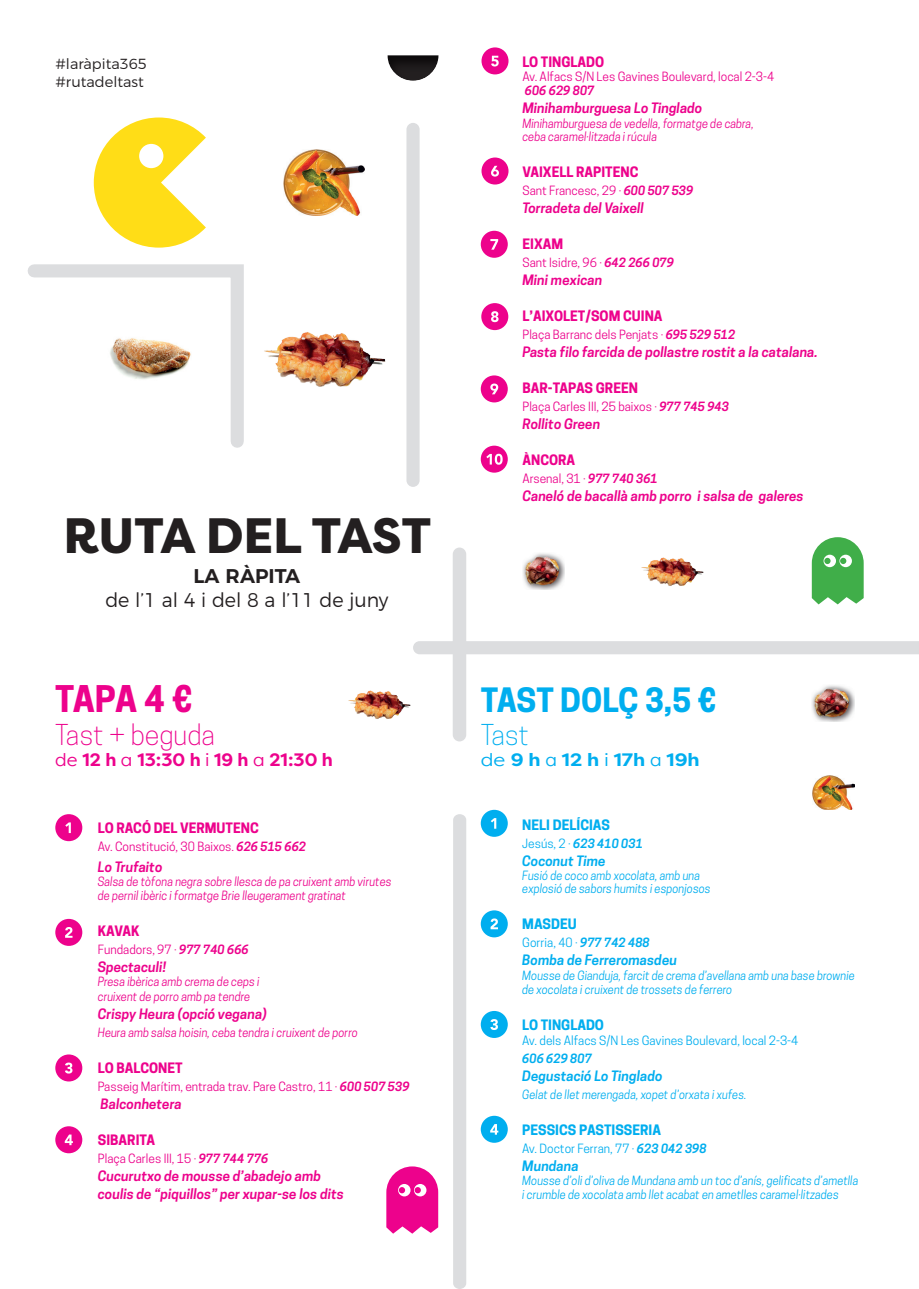
<style>
.page{position:relative;width:919px;height:1289px;background:#fff}
.page>*{position:absolute;margin:0;border:0;box-sizing:border-box;transform-origin:0 0}
.t1{font:800 49.65px "Filson Pro";letter-spacing:-.005em;color:#231f20}
.t2{font:700 34.5px "Cooper Hewitt";color:#ed028c}
.t3{font:700 31.5px "Cooper Hewitt";letter-spacing:-.005em;color:#00aeef}
.t4{font:300 27px "Cooper Hewitt";color:#ed028c}
.t5{font:300 27px "Cooper Hewitt";color:#00aeef}
.t6{font:300 19.8px "Montserrat";color:#231f20;scale:.96 1}
.t7{font:600 19.8px "Montserrat";color:#231f20}
.t8{font:700 18px "Filson Pro";color:#ed028c}
.t9{font:700 18px "Filson Pro";color:#00aeef;scale:1.1 1}
.t10{font:300 14.55px/17.5px "Montserrat";color:#231f20}
.t11{font:italic 600 13.5px/18px "Cooper Hewitt";color:#ed028c}
.t12{font:700 13.5px "Cooper Hewitt";color:#ed028c}
.t13{font:italic 600 13.5px "Cooper Hewitt";color:#00aeef}
.t14{font:700 13.5px "Cooper Hewitt";color:#00aeef}
.t15{font:italic 12px/13.5px "Cooper Hewitt";color:#00aeef;scale:.93 1}
.t16{font:12px "Cooper Hewitt";color:#ed028c}
.t17{font:italic 12px/13.5px "Cooper Hewitt";color:#ed028c;scale:.93 1}
.t18{font:12px "Cooper Hewitt";color:#00aeef}
.t19{font:italic 600 12px "Cooper Hewitt";color:#00aeef}
.t20{font:italic 600 12px "Cooper Hewitt";color:#ed028c}
.s1{font-weight:400}
.s2{font-weight:600;font-style:italic}
.s3{font-weight:400;font-style:normal}
</style>
<div class="page">
<div style="left:55px;top:814px;width:27px;height:27px;background:#ed028c;border-radius:50%"></div>
<svg style="left:65px;top:822px;width:6px;height:11px"></svg>
<div style="left:55px;top:918px;width:27px;height:27px;background:#ed028c;border-radius:50%"></div>
<svg style="left:65px;top:927px;width:7px;height:10px"></svg>
<div style="left:55px;top:1054px;width:27px;height:27px;background:#ed028c;border-radius:50%"></div>
<svg style="left:65px;top:1062px;width:7px;height:11px"></svg>
<div style="left:55px;top:1126px;width:27px;height:27px;background:#ed028c;border-radius:50%"></div>
<svg style="left:65px;top:1134px;width:8px;height:11px"></svg>
<div style="left:481px;top:47px;width:27px;height:27px;background:#ed028c;border-radius:50%"></div>
<svg style="left:491px;top:56px;width:7px;height:10px"></svg>
<div style="left:480px;top:231px;width:27px;height:27px;background:#ed028c;border-radius:50%"></div>
<svg style="left:490px;top:239px;width:8px;height:11px"></svg>
<div style="left:481px;top:303px;width:27px;height:27px;background:#ed028c;border-radius:50%"></div>
<svg style="left:491px;top:311px;width:7px;height:11px"></svg>
<div style="left:480px;top:375px;width:27px;height:27px;background:#ed028c;border-radius:50%"></div>
<svg style="left:490px;top:383px;width:8px;height:11px"></svg>
<div style="left:480px;top:445px;width:27px;height:27px;background:#ed028c;border-radius:50%"></div>
<svg style="left:486px;top:454px;width:16px;height:11px"></svg>
<div style="left:481px;top:157px;width:27px;height:27px;background:#ed028c;border-radius:50%"></div>
<svg style="left:491px;top:166px;width:8px;height:11px"></svg>
<div style="left:480px;top:809px;width:27px;height:27px;background:#00aeef;border-radius:50%"></div>
<svg style="left:491px;top:818px;width:5px;height:10px"></svg>
<div style="left:480px;top:1010px;width:27px;height:27px;background:#00aeef;border-radius:50%"></div>
<svg style="left:490px;top:1019px;width:8px;height:11px"></svg>
<div style="left:480px;top:910px;width:27px;height:27px;background:#00aeef;border-radius:50%"></div>
<svg style="left:490px;top:918px;width:8px;height:11px"></svg>
<div style="left:480px;top:1115px;width:27px;height:27px;background:#00aeef;border-radius:50%"></div>
<svg style="left:490px;top:1124px;width:8px;height:10px"></svg>
<img style="left:812px;top:775px;width:42px;height:34px">
<img style="left:348px;top:690px;width:63px;height:29px">
<img style="left:641px;top:557px;width:63px;height:29px">
<img style="left:523px;top:553px;width:41px;height:36px">
<img style="left:812px;top:685px;width:42px;height:36px">
<svg style="left:811px;top:537px;width:52px;height:67px"></svg>
<svg style="left:386px;top:1166px;width:52px;height:67px"></svg>
<svg style="left:399px;top:1186px;width:6px;height:7px"></svg>
<svg style="left:414px;top:1186px;width:7px;height:7px"></svg>
<div style="left:384px;top:55px;width:54px;height:28px;background:#231f20;opacity:.75"></div>
<div style="left:413px;top:641px;width:505px;height:13px;background:#dcdddf"></div>
<div style="left:453px;top:814px;width:13px;height:474px;background:#dcdddf;border-radius:6px"></div>
<div style="left:406px;top:123px;width:13px;height:364px;background:#dcdddf;border-radius:7px"></div>
<img style="left:264px;top:332px;width:122px;height:55px">
<svg style="left:94px;top:117px;width:112px;height:130px"></svg>
<img style="left:284px;top:149px;width:80px;height:67px">
<svg style="left:28px;top:264px;width:216px;height:184px"></svg>
<div style="left:452px;top:547px;width:14px;height:194px;background:#dcdddf;border-radius:7px"></div>
<p class="t10" style="left:55px;top:54px;width:93px">#laràpita365 #rutadeltast</p>
<h1 class="t1" style="left:64px;top:504px;width:369px">RUTA DEL TAST</h1>
<h3 class="t7" style="left:193px;top:560px;width:108px">LA RÀPITA</h3>
<h3 class="t6" style="left:105px;top:584px;width:296px">de l’1 al 4 i del 8 a l’11 de juny</h3>
<h2 class="t2" style="left:55px;top:678px;width:139px">TAPA 4 €</h2>
<h3 class="t4" style="left:55px;top:718px;width:161px">Tast + beguda</h3>
<h3 class="t8" style="left:55px;top:748px;width:279px"><span class="s1">de</span> 12 h <span class="s1">a</span> 13:30 h <span class="s1">i</span> 19 h <span class="s1">a</span> 21:30 h</h3>
<p class="t12" style="left:98px;top:820px;width:162px">LO RACÓ DEL VERMUTENC</p>
<p class="t16" style="left:98px;top:839px;width:210px">Av. Constitució, 30 Baixos. <span class="s2">626 515 662</span></p>
<p class="t11" style="left:98px;top:858px;width:66px">Lo Trufaito</p>
<p class="t17" style="left:98px;top:875px;width:317px">Salsa de tòfona negra sobre llesca de pa cruixent amb virutes de pernil ibèric i formatge Brie lleugerament gratinat</p>
<p class="t12" style="left:98px;top:922px;width:43px">KAVAK</p>
<p class="t16" style="left:98px;top:942px;width:152px">Fundadors, 97 · <span class="s2">977 740 666</span></p>
<p class="t11" style="left:98px;top:957px;width:70px">Spectaculi!</p>
<p class="t17" style="left:98px;top:974px;width:175px;line-height:14.4px">Presa ibèrica amb crema de ceps i cruixent de porro amb pa tendre</p>
<p class="t11" style="left:98px;top:1004px;width:171px">Crispy Heura (opció vegana)</p>
<p class="t17" style="left:98px;top:1025px;width:281px">Heura amb salsa hoisin, ceba tendra i cruixent de porro</p>
<p class="t12" style="left:98px;top:1059px;width:86px">LO BALCONET</p>
<p class="t16" style="left:98px;top:1079px;width:313px">Passeig Marítim, entrada trav. Pare Castro, 11 · <span class="s2">600 507 539</span></p>
<p class="t11" style="left:101px;top:1094px;width:83px">Balconhetera</p>
<p class="t12" style="left:98px;top:1131px;width:59px">SIBARITA</p>
<p class="t16" style="left:98px;top:1151px;width:172px">Plaça Carles III, 15 · <span class="s2">977 744 776</span></p>
<p class="t11" style="left:98px;top:1166px;width:247px">Cucurutxo de mousse d’abadejo amb coulis de “piquillos” per xupar-se los dits</p>
<p class="t12" style="left:522px;top:53px;width:83px">LO TINGLADO</p>
<p class="t16" style="left:522px;top:69px;width:253px">Av. Alfacs S/N Les Gavines Boulevard, local 2-3-4</p>
<p class="t20" style="left:525px;top:84px;width:71px">606 629 807</p>
<p class="t11" style="left:522px;top:99px;width:181px">Minihamburguesa Lo Tinglado</p>
<p class="t17" style="left:522px;top:116px;width:250px">Minihamburguesa de vedella, formatge de cabra, ceba caramel·litzada i rúcula</p>
<p class="t12" style="left:522px;top:164px;width:117px">VAIXELL RAPITENC</p>
<p class="t16" style="left:522px;top:184px;width:172px">Sant Francesc, 29 · <span class="s2">600 507 539</span></p>
<p class="t11" style="left:522px;top:199px;width:123px">Torradeta del Vaixell</p>
<p class="t12" style="left:522px;top:236px;width:42px">EIXAM</p>
<p class="t16" style="left:522px;top:256px;width:153px">Sant Isidre, 96 · <span class="s2">642 266 079</span></p>
<p class="t11" style="left:522px;top:271px;width:81px">Mini mexican</p>
<p class="t12" style="left:522px;top:308px;width:142px">L’AIXOLET/SOM CUINA</p>
<p class="t16" style="left:522px;top:328px;width:214px">Plaça Barranc dels Penjats · <span class="s2">695 529 512</span></p>
<p class="t11" style="left:522px;top:343px;width:297px">Pasta filo farcida de pollastre rostit a la catalana.</p>
<p class="t12" style="left:522px;top:380px;width:117px">BAR-TAPAS GREEN</p>
<p class="t16" style="left:522px;top:400px;width:208px">Plaça Carles III, 25 baixos · <span class="s2">977 745 943</span></p>
<p class="t11" style="left:522px;top:415px;width:79px">Rollito Green</p>
<p class="t12" style="left:522px;top:452px;width:54px">ÀNCORA</p>
<p class="t16" style="left:522px;top:472px;width:137px">Arsenal, 31 · <span class="s2">977 740 361</span></p>
<p class="t11" style="left:522px;top:487px;width:283px">Caneló de bacallà amb porro i salsa de galeres</p>
<h3 class="t3" style="left:480px;top:681px;width:237px">TAST DOLÇ 3,5 €</h3>
<h3 class="t5" style="left:480px;top:718px;width:50px">Tast</h3>
<h3 class="t9" style="left:480px;top:748px;width:201px"><span class="s1">de</span> 9 h <span class="s1">a</span> 12 h <span class="s1">i</span> 17h <span class="s1">a</span> 19h</h3>
<p class="t14" style="left:522px;top:816px;width:89px">NELI DELÍCIAS</p>
<p class="t19" style="left:522px;top:836px;width:122px"><span class="s3">Jesús, 2 ·</span> 623 410 031</p>
<p class="t13" style="left:522px;top:852px;width:85px">Coconut Time</p>
<p class="t15" style="left:522px;top:868px;width:204px">Fusió de coco amb xocolata, amb una explosió de sabors humits i esponjosos</p>
<p class="t14" style="left:522px;top:916px;width:56px">MASDEU</p>
<p class="t18" style="left:522px;top:935px;width:129px">Gorria, 40 · <span class="s2">977 742 488</span></p>
<p class="t13" style="left:522px;top:952px;width:156px">Bomba de Ferreromasdeu</p>
<p class="t15" style="left:522px;top:968px;width:359px;line-height:14.4px">Mousse de Gianduja, farcit de crema d’avellana amb una base brownie de xocolata i cruixent de trossets de ferrero</p>
<p class="t14" style="left:522px;top:1017px;width:83px">LO TINGLADO</p>
<p class="t18" style="left:522px;top:1033px;width:277px">Av. dels Alfacs S/N Les Gavines Boulevard, local 2-3-4</p>
<p class="t19" style="left:522px;top:1051px;width:71px">606 629 807</p>
<p class="t13" style="left:522px;top:1067px;width:142px">Degustació Lo Tinglado</p>
<p class="t15" style="left:522px;top:1087px;width:243px">Gelat de llet merengada, xopet d’orxata i xufes.</p>
<p class="t14" style="left:522px;top:1121px;width:140px">PESSICS PASTISSERIA</p>
<p class="t18" style="left:522px;top:1141px;width:186px">Av. Doctor Ferran, 77 · <span class="s2">623 042 398</span></p>
<p class="t13" style="left:522px;top:1157px;width:58px">Mundana</p>
<p class="t15" style="left:522px;top:1173px;width:363px">Mousse d’oli d’oliva de Mundana amb un toc d’anís, gelificats d’ametlla i crumble de xocolata amb llet acabat en ametlles caramel·litzades</p>
</div>
